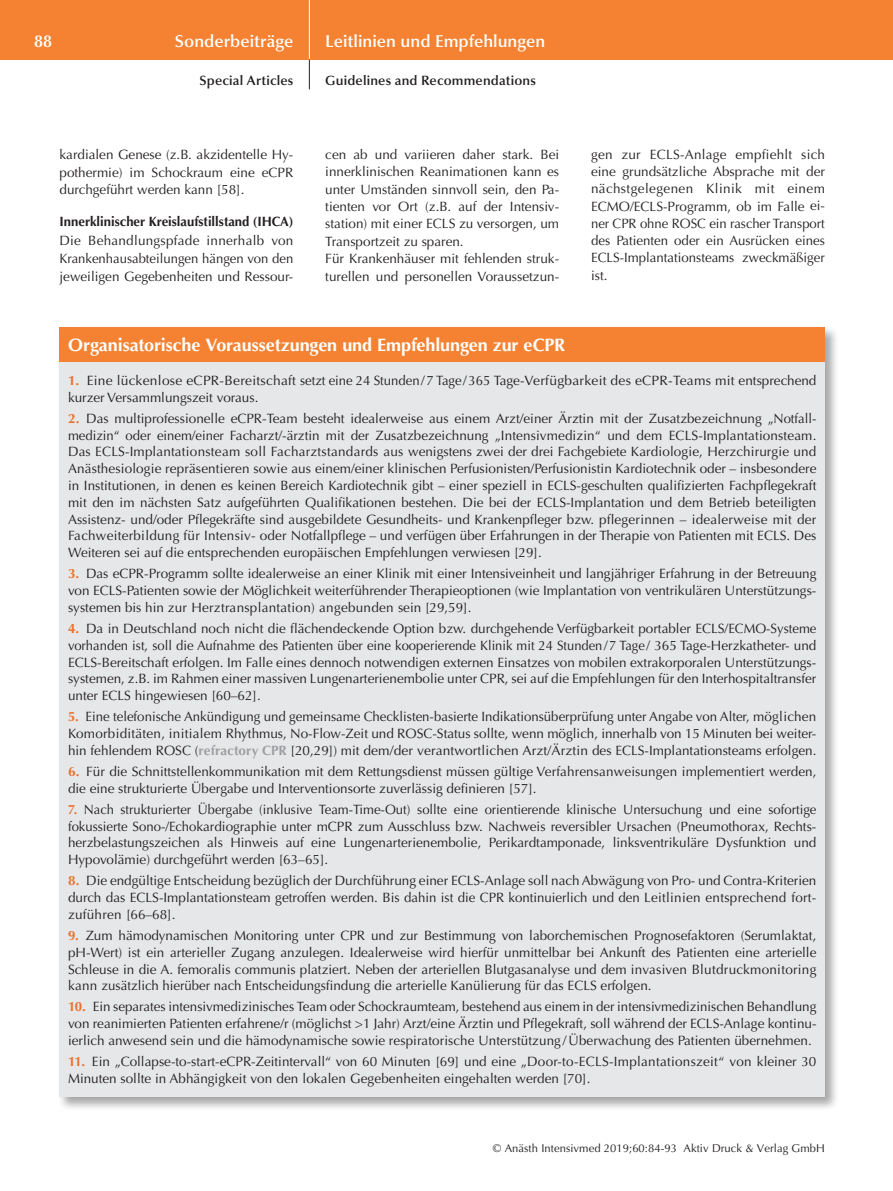
<style>
.page{position:relative;width:893px;height:1191px;background:#fff}
.page>*{position:absolute;margin:0;border:0;box-sizing:border-box;transform-origin:0 0}
.t1{font:700 18px "Optima";letter-spacing:-.005em;color:#fff}
.t2{font:600 17.25px "Optima";color:#fff}
.t3{font:13.5px/16.8px "Optima";color:#231f20;text-align:justify}
.t4{font:13.5px/16.8px "Optima";color:#231f20;text-align:justify;scale:.96 1}
.t5{font:600 13.5px "Optima";letter-spacing:.01em;color:#231f20}
.t6{font:700 13.5px "Optima";color:#231f20}
.t7{font:11.25px "Optima";letter-spacing:.005em;color:#231f20}
.s1{font-weight:700;color:#e8732f}
.s2{font-weight:700;color:#9d9fa2}
</style>
<div class="page">
<div style="left:0;top:0;width:893px;height:60px;background:#f48232"></div>
<hr style="left:309px;top:0;width:1px;height:60px;background:#fff">
<svg style="left:309px;top:60px;width:1px;height:29px"></svg>
<div style="left:57px;top:325px;width:782px;height:786px;background:#231f20;opacity:.4"></div>
<div style="left:60px;top:327px;width:765px;height:770px;background:#e6e7e9"></div>
<div style="left:60px;top:327px;width:765px;height:34px;background:#f48232"></div>
<p class="t2" style="left:34px;top:31px;width:20px">88</p>
<p class="t2" style="left:175px;top:31px;width:120px">Sonderbeiträge</p>
<p class="t5" style="left:199px;top:73px;width:95px">Special Articles</p>
<p class="t3" style="left:60px;top:145px;width:235px;line-height:17.9px">kardialen Genese (z.B. akzidentelle Hy&shy;pothermie) im Schockraum eine eCPR durchgeführt werden kann [58].</p>
<p class="t6" style="left:60px;top:213px;width:235px">Innerklinischer Kreislaufstillstand (IHCA)</p>
<p class="t3" style="left:60px;top:232px;width:235px;line-height:17.7px">Die Behandlungspfade innerhalb von Krankenhausabteilungen hängen von den jeweiligen Gegebenheiten und Ressour-</p>
<p class="t2" style="left:325px;top:31px;width:222px">Leitlinien und Empfehlungen</p>
<p class="t5" style="left:325px;top:73px;width:212px">Guidelines and Recommendations</p>
<p class="t3" style="left:325px;top:146px;width:235px;line-height:17.4px;text-align:left">cen ab und variieren daher stark. Bei innerklinischen Reanimationen kann es unter Umständen sinnvoll sein, den Pa&shy;tienten vor Ort (z.B. auf der Intensiv&shy;station) mit einer ECLS zu versorgen, um Transportzeit zu sparen.<br>Für Krankenhäuser mit fehlenden struk&shy;turellen und personellen Voraussetzun-</p>
<p class="t3" style="left:591px;top:146px;width:235px;line-height:17.2px">gen zur ECLS-Anlage empfiehlt sich eine grundsätzliche Absprache mit der nächstgelegenen Klinik mit einem ECMO/ECLS-Programm, ob im Falle ei&shy;ner CPR ohne ROSC ein rascher Transport des Patienten oder ein Ausrücken eines ECLS-Implantationsteams zweckmäßiger ist.</p>
<h1 class="t1" style="left:68px;top:335px;width:499px">Organisatorische Voraussetzungen und Empfehlungen zur eCPR</h1>
<p class="t3" style="left:68px;top:372px;width:750px"><span class="s1">1.</span> Eine lückenlose eCPR-Bereitschaft setzt eine 24 Stunden/7 Tage/365 Tage-Verfügbarkeit des eCPR-Teams mit entsprechend kurzer Versammlungszeit voraus.</p>
<p class="t3" style="left:68px;top:410px;width:750px"><span class="s1">2.</span> Das multiprofessionelle eCPR-Team besteht idealerweise aus einem Arzt/einer Ärztin mit der Zusatzbezeichnung „Notfall&shy;medizin“ oder einem/einer Facharzt/-ärztin mit der Zusatzbezeichnung „Intensivmedizin“ und dem ECLS-Implantationsteam.<br>Das ECLS-Implantationsteam soll Facharztstandards aus wenigstens zwei der drei Fachgebiete Kardiologie, Herzchirurgie und Anästhesiologie repräsentieren sowie aus einem/einer klinischen Perfusionisten/Perfusionistin Kardiotechnik oder – insbesondere in Institutionen, in denen es keinen Bereich Kardiotechnik gibt – einer speziell in ECLS-geschulten qualifizierten Fachpflegekraft mit den im nächsten Satz aufgeführten Qualifikationen bestehen. Die bei der ECLS-Implantation und dem Betrieb beteiligten Assistenz- und/oder Pflegekräfte sind ausgebildete Gesundheits- und Krankenpfleger bzw. pflegerinnen – idealerweise mit der Fachweiterbildung für Intensiv- oder Notfallpflege – und verfügen über Erfahrungen in der Therapie von Patienten mit ECLS. Des Weiteren sei auf die entsprechenden europäischen Empfehlungen verwiesen [29].</p>
<p class="t3" style="left:68px;top:565px;width:750px"><span class="s1">3.</span> Das eCPR-Programm sollte idealerweise an einer Klinik mit einer Intensiveinheit und langjähriger Erfahrung in der Betreuung von ECLS-Patienten sowie der Möglichkeit weiterführender Therapieoptionen (wie Implantation von ventrikulären Unterstützungs&shy;systemen bis hin zur Herztransplantation) angebunden sein [29,59].</p>
<p class="t3" style="left:68px;top:620px;width:750px"><span class="s1">4.</span> Da in Deutschland noch nicht die flächendeckende Option bzw. durchgehende Verfügbarkeit portabler ECLS/ECMO-Systeme vorhanden ist, soll die Aufnahme des Patienten über eine kooperierende Klinik mit 24 Stunden/7 Tage / 365 Tage-Herzkatheter- und ECLS-Bereitschaft erfolgen. Im Falle eines dennoch notwendigen externen Einsatzes von mobilen extrakorporalen Unterstützungs&shy;systemen, z.B. im Rahmen einer massiven Lungenarterienembolie unter CPR, sei auf die Empfehlungen für den Interhospitaltransfer unter ECLS hingewiesen [60–62].</p>
<p class="t3" style="left:68px;top:708px;width:750px"><span class="s1">5.</span> Eine telefonische Ankündigung und gemeinsame Checklisten-basierte Indikationsüberprüfung unter Angabe von Alter, möglichen Komorbiditäten, initialem Rhythmus, No-Flow-Zeit und ROSC-Status sollte, wenn möglich, innerhalb von 15 Minuten bei weiter&shy;hin fehlendem ROSC (<span class="s2">refractory CPR</span> [20,29]) mit dem/der verantwortlichen Arzt/Ärztin des ECLS-Implantationsteams erfolgen.</p>
<p class="t3" style="left:68px;top:763px;width:750px"><span class="s1">6.</span> Für die Schnittstellenkommunikation mit dem Rettungsdienst müssen gültige Verfahrensanweisungen implementiert werden, die eine strukturierte Übergabe und Interventionsorte zuverlässig definieren [57].</p>
<p class="t4" style="left:68px;top:801px;width:781px"><span class="s1">7.</span> Nach strukturierter Übergabe (inklusive Team-Time-Out) sollte eine orientierende klinische Untersuchung und eine sofortige fokussierte Sono-/Echokardiographie unter mCPR zum Ausschluss bzw. Nachweis reversibler Ursachen (Pneumothorax, Rechts&shy;herzbelastungszeichen als Hinweis auf eine Lungenarterienembolie, Perikardtamponade, linksventrikuläre Dysfunktion und Hypovolämie) durchgeführt werden [63–65].</p>
<p class="t3" style="left:68px;top:872px;width:750px"><span class="s1">8.</span> Die endgültige Entscheidung bezüglich der Durchführung einer ECLS-Anlage soll nach Abwägung von Pro- und Contra-Kriterien durch das ECLS-Implantationsteam getroffen werden. Bis dahin ist die CPR kontinuierlich und den Leitlinien entsprechend fort&shy;zuführen [66–68].</p>
<p class="t3" style="left:68px;top:927px;width:750px"><span class="s1">9.</span> Zum hämodynamischen Monitoring unter CPR und zur Bestimmung von laborchemischen Prognosefaktoren (Serumlaktat, pH-Wert) ist ein arterieller Zugang anzulegen. Idealerweise wird hierfür unmittelbar bei Ankunft des Patienten eine arterielle Schleuse in die A. femoralis communis platziert. Neben der arteriellen Blutgasanalyse und dem invasiven Blutdruckmonitoring kann zusätzlich hierüber nach Entscheidungsfindung die arterielle Kanülierung für das ECLS erfolgen.</p>
<p class="t3" style="left:68px;top:998px;width:750px"><span class="s1">10.</span> Ein separates intensivmedizinisches Team oder Schockraumteam, bestehend aus einem in der intensivmedizinischen Behandlung von reanimierten Patienten erfahrene/r (möglichst &gt;1 Jahr) Arzt/eine Ärztin und Pflegekraft, soll während der ECLS-Anlage kontinu&shy;ierlich anwesend sein und die hämodynamische sowie respiratorische Unterstützung /Überwachung des Patienten übernehmen.</p>
<p class="t3" style="left:68px;top:1053px;width:750px"><span class="s1">11.</span> Ein „Collapse-to-start-eCPR-Zeitintervall“ von 60 Minuten [69] und eine „Door-to-ECLS-Implantationszeit“ von kleiner 30<br>Minuten sollte in Abhängigkeit von den lokalen Gegebenheiten eingehalten werden [70].</p>
<p class="t7" style="left:493px;top:1142px;width:333px">© Anästh Intensivmed 2019;60:84-93 Aktiv Druck &amp; Verlag GmbH</p>
</div>
